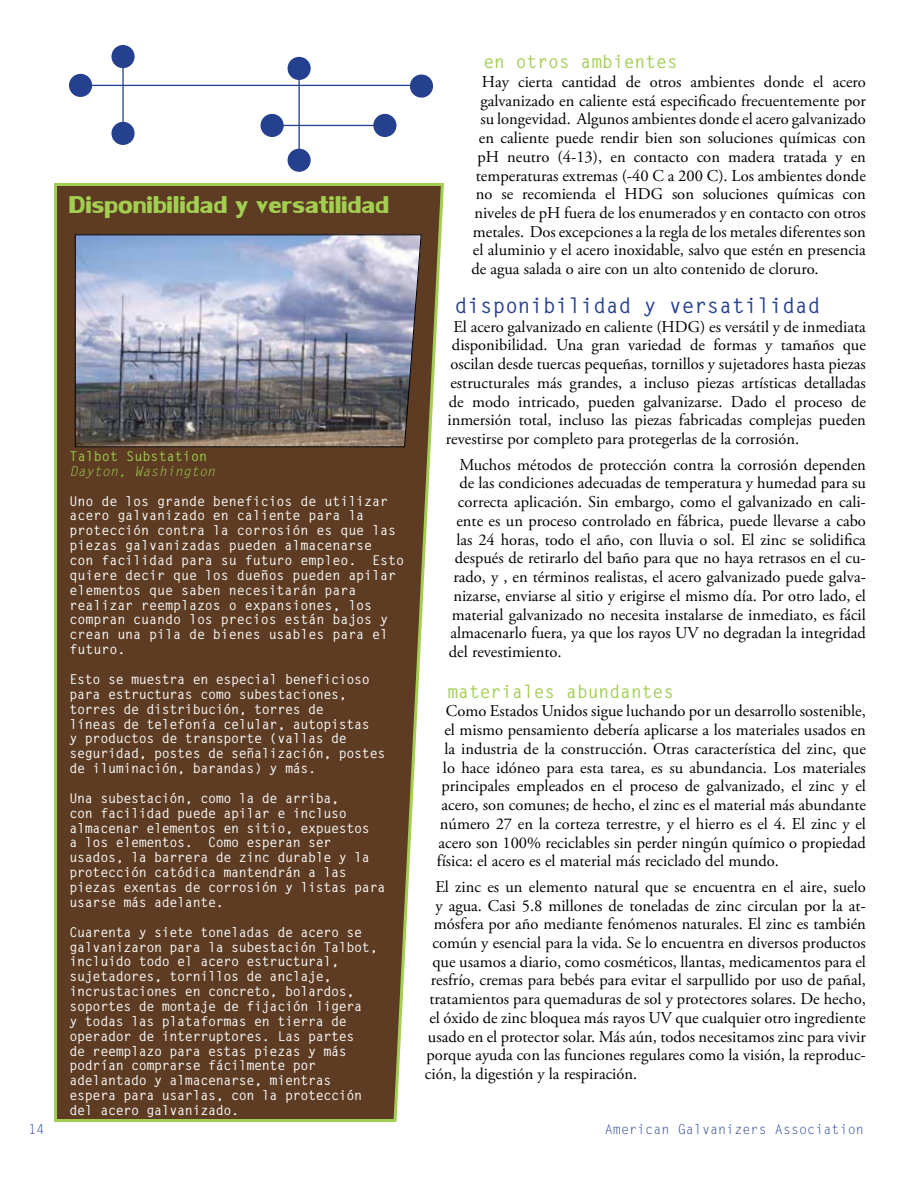
<style>
.page{position:relative;width:918px;height:1188px;background:#fff}
.page>*{position:absolute;margin:0;border:0;box-sizing:border-box;transform-origin:0 0}
.t1{font:36px "Lily UPC Bold";color:#a2ce51}
.t2{font:700 21px "Letter Gothic Std";color:#25408f}
.t3{font:700 18px "Letter Gothic Std";color:#a2ce51}
.t4{font:16.5px "Adobe Garamond Pro";color:#000}
.t5{font:700 13.5px/14.9px "Letter Gothic Std";letter-spacing:-.03em;color:#fff}
.t6{font:700 13.5px/14.9px "Letter Gothic Std";letter-spacing:-.01em;color:#fff}
.t7{font:13.5px "Letter Gothic Std";color:#25408f}
.t8{font:italic 13.5px "Letter Gothic Std";color:#a2ce51}
.t9{font:700 13.5px "Letter Gothic Std";color:#a2ce51}
</style>
<div class="page">
<svg style="left:54px;top:183px;width:390px;height:939px;background:#6b4e35"></svg>
<div style="left:112px;top:46px;width:22px;height:21px;background:#25408f;border-radius:50%"></div>
<div style="left:111px;top:45px;width:24px;height:23px;border:2px solid #25408f;border-radius:50%"></div>
<div style="left:112px;top:123px;width:22px;height:21px;background:#25408f;border-radius:50%"></div>
<div style="left:111px;top:122px;width:24px;height:23px;border:2px solid #25408f;border-radius:50%"></div>
<hr style="left:122px;top:55px;width:2px;height:70px;background:#25408f">
<div style="left:70px;top:75px;width:21px;height:21px;background:#25408f;border-radius:50%"></div>
<div style="left:69px;top:74px;width:23px;height:23px;border:2px solid #25408f;border-radius:50%"></div>
<div style="left:411px;top:75px;width:21px;height:22px;background:#25408f;border-radius:50%"></div>
<div style="left:410px;top:74px;width:23px;height:24px;border:2px solid #25408f;border-radius:50%"></div>
<hr style="left:79px;top:85px;width:342px;height:1px;background:#25408f">
<div style="left:374px;top:115px;width:22px;height:21px;background:#25408f;border-radius:50%"></div>
<div style="left:373px;top:114px;width:23px;height:23px;border:2px solid #25408f;border-radius:50%"></div>
<div style="left:261px;top:115px;width:22px;height:21px;background:#25408f;border-radius:50%"></div>
<div style="left:261px;top:114px;width:23px;height:23px;border:2px solid #25408f;border-radius:50%"></div>
<hr style="left:272px;top:125px;width:110px;height:1px;background:#25408f">
<div style="left:288px;top:58px;width:22px;height:21px;background:#25408f;border-radius:50%"></div>
<div style="left:288px;top:57px;width:23px;height:23px;border:2px solid #25408f;border-radius:50%"></div>
<div style="left:288px;top:149px;width:22px;height:22px;background:#25408f;border-radius:50%"></div>
<div style="left:288px;top:149px;width:23px;height:23px;border:2px solid #25408f;border-radius:50%"></div>
<hr style="left:298px;top:73px;width:2px;height:91px;background:#25408f">
<img style="left:75px;top:234px;width:347px;height:213px">
<h1 class="t1" style="left:69px;top:181px;width:322px">Disponibilidad y versatilidad</h1>
<p class="t9" style="left:70px;top:448px;width:139px">Talbot Substation</p>
<p class="t8" style="left:70px;top:463px;width:147px">Dayton, Washington</p>
<p class="t6" style="left:70px;top:494px;width:336px">Uno de los grande beneficios de utilizar acero galvanizado en caliente para la protección contra la corrosión es que las piezas galvanizadas pueden almacenarse<br>con facilidad para su futuro empleo. Esto quiere decir que los dueños pueden apilar elementos que saben necesitarán para realizar reemplazos o expansiones, los compran cuando los precios están bajos y crean una pila de bienes usables para el futuro.</p>
<p class="t5" style="left:70px;top:672px;width:317px">Esto se muestra en especial beneficioso para estructuras como subestaciones, torres de distribución, torres de<br>líneas de telefonía celular, autopistas<br>y productos de transporte (vallas de seguridad, postes de señalización, postes de iluminación, barandas) y más.</p>
<p class="t5" style="left:70px;top:791px;width:317px">Una subestación, como la de arriba,<br>con facilidad puede apilar e incluso almacenar elementos en sitio, expuestos<br>a los elementos. Como esperan ser usados, la barrera de zinc durable y la protección catódica mantendrán a las piezas exentas de corrosión y listas para usarse más adelante.</p>
<p class="t5" style="left:70px;top:925px;width:310px">Cuarenta y siete toneladas de acero se galvanizaron para la subestación Talbot, incluido todo el acero estructural, sujetadores, tornillos de anclaje, incrustaciones en concreto, bolardos, soportes de montaje de fijación ligera<br>y todas las plataformas en tierra de operador de interruptores. Las partes<br>de reemplazo para estas piezas y más podrían comprarse fácilmente por adelantado y almacenarse, mientras espera para usarlas, con la protección del acero galvanizado.</p>
<p class="t3" style="left:483px;top:51px;width:196px">en otros ambientes</p>
<p class="t4" style="left:482px;top:72px;width:386px">Hay cierta cantidad de otros ambientes donde el acero</p>
<p class="t4" style="left:480px;top:90px;width:387px">galvanizado en caliente está especificado frecuentemente por</p>
<p class="t4" style="left:480px;top:109px;width:387px">su longevidad. Algunos ambientes donde el acero galvanizado</p>
<p class="t4" style="left:479px;top:128px;width:389px">en caliente puede rendir bien son soluciones químicas con</p>
<p class="t4" style="left:477px;top:147px;width:390px">pH neutro (4-13), en contacto con madera tratada y en</p>
<p class="t4" style="left:476px;top:165px;width:392px">temperaturas extremas (-40 C a 200 C). Los ambientes donde</p>
<p class="t4" style="left:476px;top:184px;width:392px">no se recomienda el HDG son soluciones químicas con</p>
<p class="t4" style="left:474px;top:203px;width:393px">niveles de pH fuera de los enumerados y en contacto con otros</p>
<p class="t4" style="left:473px;top:222px;width:395px">metales. Dos excepciones a la regla de los metales diferentes son</p>
<p class="t4" style="left:473px;top:240px;width:394px">el aluminio y el acero inoxidable, salvo que estén en presencia</p>
<p class="t4" style="left:471px;top:259px;width:349px">de agua salada o aire con un alto contenido de cloruro.</p>
<p class="t2" style="left:455px;top:293px;width:367px">disponibilidad y versatilidad</p>
<p class="t4" style="left:453px;top:317px;width:414px">El acero galvanizado en caliente (HDG) es versátil y de inmediata</p>
<p class="t4" style="left:452px;top:335px;width:415px">disponibilidad. Una gran variedad de formas y tamaños que</p>
<p class="t4" style="left:450px;top:354px;width:417px">oscilan desde tuercas pequeñas, tornillos y sujetadores hasta piezas</p>
<p class="t4" style="left:450px;top:373px;width:417px">estructurales más grandes, a incluso piezas artísticas detalladas</p>
<p class="t4" style="left:449px;top:392px;width:419px">de modo intricado, pueden galvanizarse. Dado el proceso de</p>
<p class="t4" style="left:447px;top:410px;width:420px">inmersión total, incluso las piezas fabricadas complejas pueden</p>
<p class="t4" style="left:446px;top:429px;width:355px">revestirse por completo para protegerlas de la corrosión.</p>
<p class="t4" style="left:459px;top:455px;width:408px">Muchos métodos de protección contra la corrosión dependen</p>
<p class="t4" style="left:459px;top:473px;width:408px">de las condiciones adecuadas de temperatura y humedad para su</p>
<p class="t4" style="left:458px;top:492px;width:410px">correcta aplicación. Sin embargo, como el galvanizado en cali-</p>
<p class="t4" style="left:456px;top:511px;width:411px">ente es un proceso controlado en fábrica, puede llevarse a cabo</p>
<p class="t4" style="left:456px;top:530px;width:411px">las 24 horas, todo el año, con lluvia o sol. El zinc se solidifica</p>
<p class="t4" style="left:455px;top:548px;width:412px">después de retirarlo del baño para que no haya retrasos en el cu-</p>
<p class="t4" style="left:453px;top:567px;width:414px">rado, y , en términos realistas, el acero galvanizado puede galva-</p>
<p class="t4" style="left:453px;top:586px;width:414px">nizarse, enviarse al sitio y erigirse el mismo día. Por otro lado, el</p>
<p class="t4" style="left:452px;top:605px;width:416px">material galvanizado no necesita instalarse de inmediato, es fácil</p>
<p class="t4" style="left:450px;top:623px;width:417px">almacenarlo fuera, ya que los rayos UV no degradan la integridad</p>
<p class="t4" style="left:449px;top:642px;width:114px">del revestimiento.</p>
<p class="t3" style="left:447px;top:680px;width:228px">materiales abundantes</p>
<p class="t4" style="left:446px;top:701px;width:421px">Como Estados Unidos sigue luchando por un desarrollo sostenible,</p>
<p class="t4" style="left:444px;top:720px;width:423px">el mismo pensamiento debería aplicarse a los materiales usados en</p>
<p class="t4" style="left:444px;top:739px;width:423px">la industria de la construcción. Otras característica del zinc, que</p>
<p class="t4" style="left:443px;top:757px;width:424px">lo hace idóneo para esta tarea, es su abundancia. Los materiales</p>
<p class="t4" style="left:441px;top:776px;width:426px">principales empleados en el proceso de galvanizado, el zinc y el</p>
<p class="t4" style="left:441px;top:795px;width:426px">acero, son comunes; de hecho, el zinc es el material más abundante</p>
<p class="t4" style="left:440px;top:814px;width:428px">número 27 en la corteza terrestre, y el hierro es el 4. El zinc y el</p>
<p class="t4" style="left:438px;top:832px;width:429px">acero son 100% reciclables sin perder ningún químico o propiedad</p>
<p class="t4" style="left:437px;top:851px;width:343px">física: el acero es el material más reciclado del mundo.</p>
<p class="t4" style="left:435px;top:877px;width:432px">El zinc es un elemento natural que se encuentra en el aire, suelo</p>
<p class="t4" style="left:435px;top:895px;width:432px">y agua. Casi 5.8 millones de toneladas de zinc circulan por la at-</p>
<p class="t4" style="left:434px;top:914px;width:433px">mósfera por año mediante fenómenos naturales. El zinc es también</p>
<p class="t4" style="left:432px;top:933px;width:435px">común y esencial para la vida. Se lo encuentra en diversos productos</p>
<p class="t4" style="left:432px;top:952px;width:435px">que usamos a diario, como cosméticos, llantas, medicamentos para el</p>
<p class="t4" style="left:431px;top:970px;width:437px">resfrío, cremas para bebés para evitar el sarpullido por uso de pañal,</p>
<p class="t4" style="left:429px;top:989px;width:438px">tratamientos para quemaduras de sol y protectores solares. De hecho,</p>
<p class="t4" style="left:429px;top:1008px;width:438px">el óxido de zinc bloquea más rayos UV que cualquier otro ingrediente</p>
<p class="t4" style="left:428px;top:1027px;width:439px">usado en el protector solar. Más aún, todos necesitamos zinc para vivir</p>
<p class="t4" style="left:426px;top:1045px;width:441px">porque ayuda con las funciones regulares como la visión, la reproduc-</p>
<p class="t4" style="left:425px;top:1064px;width:214px">ción, la digestión y la respiración.</p>
<p class="t7" style="left:28px;top:1121px;width:18px">14</p>
<p class="t7" style="left:605px;top:1121px;width:261px">American Galvanizers Association</p>
</div>
